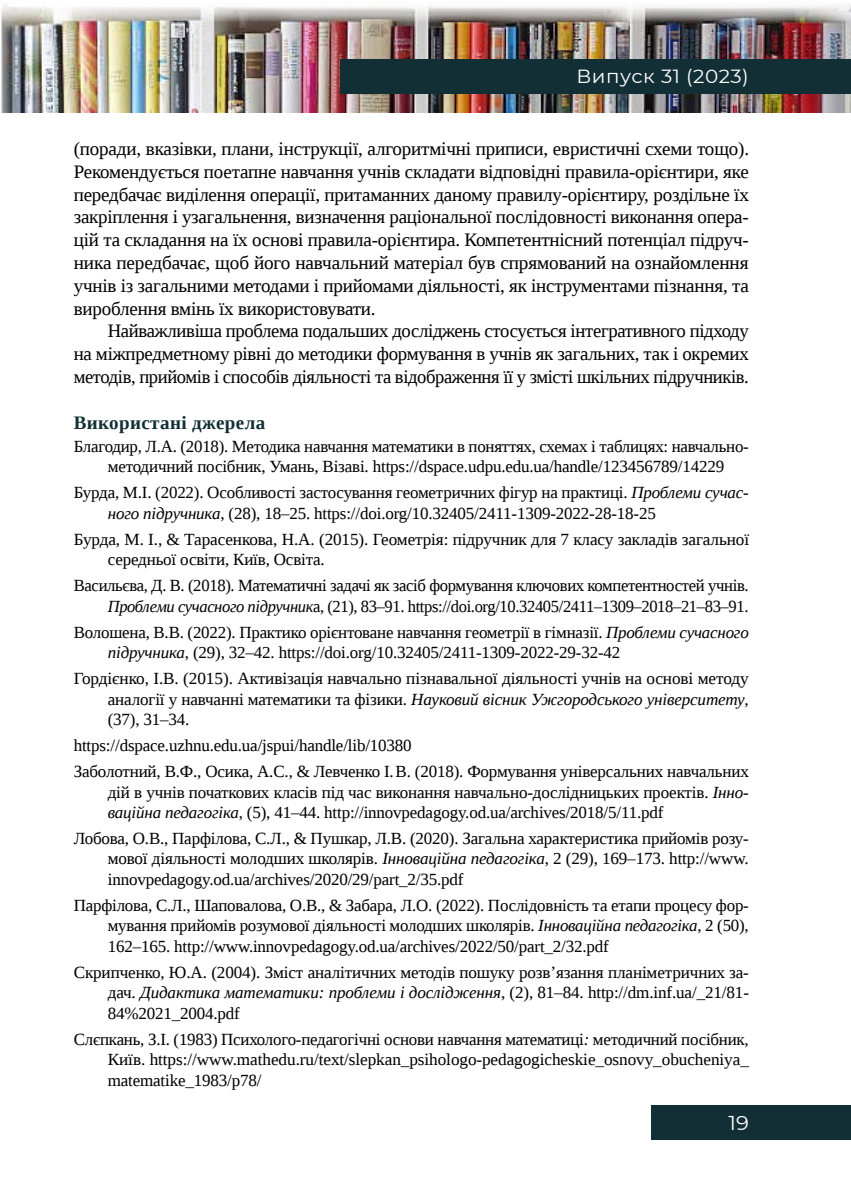
<style>
.page{position:relative;width:851px;height:1191px;background:#fff}
.page>*{position:absolute;margin:0;border:0;box-sizing:border-box;transform-origin:0 0}
.t1{font:20px "Montserrat";color:#fff;scale:1.05 1}
.t2{font:19px/22.8px "Liberation Serif";letter-spacing:-.02em;color:#000;text-align:justify}
.t3{font:700 19px "Liberation Serif";letter-spacing:.02em;color:#122f35}
.t4{font:19px "Montserrat";letter-spacing:.025em;color:#fff;scale:1.05 1}
.t5{font:17px/20.4px "Liberation Serif";letter-spacing:-.01em;color:#000}
.s1{font-style:italic}
</style>
<div class="page">
<img style="left:1px;top:4px;width:849px;height:109px">
<div style="left:340px;top:60px;width:510px;height:34px;background:#122f35"></div>
<div style="left:651px;top:1106px;width:199px;height:34px;background:#122f35"></div>
<p class="t4" style="left:576px;top:63px;width:166px">Випуск 31 (2023)</p>
<p class="t2" style="left:74px;top:137px;width:676px">(поради, вказівки, плани, інструкції, алгоритмічні приписи, евристичні схеми тощо).<br>Рекомендується поетапне навчання учнів складати відповідні правила-орієнтири, яке передбачає виділення операції, притаманних даному правилу-орієнтиру, роздільне їх закріплення і узагальнення, визначення раціональної послідовності виконання опера&shy;цій та складання на їх основі правила-орієнтира. Компетентнісний потенціал підруч&shy;ника передбачає, щоб його навчальний матеріал був спрямований на ознайомлення учнів із загальними методами і прийомами діяльності, як інструментами пізнання, та вироблення вмінь їх використовувати.</p>
<p class="t2" style="left:74px;top:319px;width:676px;text-indent:34px">Найважливіша проблема подальших досліджень стосується інтегративного підходу на міжпредметному рівні до методики формування в учнів як загальних, так і окремих методів, прийомів і способів діяльності та відображення її у змісті шкільних підручників.</p>
<p class="t3" style="left:74px;top:409px;width:193px">Використані джерела</p>
<p class="t5" style="left:74px;top:436px;width:676px;text-align:center">Благодир, Л.А. (2018). Методика навчання математики в поняттях, схемах і таблицях: навчально&shy;методичний посібник, Умань, Візаві. https://dspace.udpu.edu.ua/handle/123456789/14229</p>
<p class="t5" style="left:108px;top:482px;width:642px;text-indent:-34px">Бурда, М.І. (2022). Особливості застосування геометричних фігур на практиці. <span class="s1">Проблеми сучас&shy;ного підручника</span>, (28), 18–25. https://doi.org/10.32405/2411-1309-2022-28-18-25</p>
<p class="t5" style="left:108px;top:529px;width:642px;text-indent:-34px">Бурда, М. І., &amp; Тарасенкова, Н.А. (2015). Геометрія: підручник для 7 класу закладів загальної середньої освіти, Київ, Освіта.</p>
<p class="t5" style="left:74px;top:575px;width:676px;text-align:right">Васильєва, Д. В. (2018). Математичні задачі як засіб формування ключових компетентностей учнів.<br><span class="s1">Проблеми сучасного підручник</span>а, (21), 83–91. https://doi.org/10.32405/2411–1309–2018–21–83–91.</p>
<p class="t5" style="left:108px;top:622px;width:642px;text-indent:-34px">Волошена, В.В. (2022). Практико орієнтоване навчання геометрії в гімназії. <span class="s1">Проблеми сучасного підручника</span>, (29), 32–42. https://doi.org/10.32405/2411-1309-2022-29-32-42</p>
<p class="t5" style="left:108px;top:668px;width:642px;text-align:justify;text-indent:-34px">Гордієнко, І.В. (2015). Активізація навчально пізнавальної діяльності учнів на основі методу аналогії у навчанні математики та фізики. <span class="s1">Науковий вісник Ужгородського університету</span>, (37), 31–34.</p>
<p class="t5" style="left:74px;top:732px;width:676px;line-height:26px">https://dspace.uzhnu.edu.ua/jspui/handle/lib/10380<br>Заболотний, В.Ф., Осика, А.С., &amp; Левченко І.В. (2018). Формування універсальних навчальних</p>
<p class="t5" style="left:108px;top:781px;width:642px">дій в учнів початкових класів під час виконання навчально-дослідницьких проектів. <span class="s1">Інно&shy;ваційна педагогіка</span>, (5), 41–44. http://innovpedagogy.od.ua/archives/2018/5/11.pdf</p>
<p class="t5" style="left:108px;top:828px;width:642px;text-align:justify;text-indent:-34px">Лобова, О.В., Парфілова, С.Л., &amp; Пушкар, Л.В. (2020). Загальна характеристика прийомів розу&shy;мової діяльності молодших школярів. <span class="s1">Інноваційна педагогіка</span>, 2 (29), 169–173. http://www. innovpedagogy.od.ua/archives/2020/29/part_2/35.pdf</p>
<p class="t5" style="left:108px;top:895px;width:642px;text-align:justify;text-indent:-34px">Парфілова, С.Л., Шаповалова, О.В., &amp; Забара, Л.О. (2022). Послідовність та етапи процесу фор&shy;мування прийомів розумової діяльності молодших школярів. <span class="s1">Інноваційна педагогіка</span>, 2 (50), 162–165. http://www.innovpedagogy.od.ua/archives/2022/50/part_2/32.pdf</p>
<p class="t5" style="left:108px;top:962px;width:642px;text-align:justify;text-indent:-34px">Скрипченко, Ю.А. (2004). Зміст аналітичних методів пошуку розв’язання планіметричних за&shy;дач. <span class="s1">Дидактика математики: проблеми і дослідження</span>, (2), 81–84. http://dm.inf.ua/_21/81- 84%2021_2004.pdf</p>
<p class="t5" style="left:108px;top:1028px;width:642px;text-align:justify;text-indent:-34px">Слєпкань, З.І. (1983) Психолого<span class="s1">-</span>педагогічні основи навчання математиці<span class="s1">:</span> методичний посібник<span class="s1">, </span>Київ. https://www.mathedu.ru/text/slepkan_psihologo-pedagogicheskie_osnovy_obucheniya_ matematike_1983/p78/</p>
<p class="t1" style="left:728px;top:1109px;width:21px">19</p>
</div>
